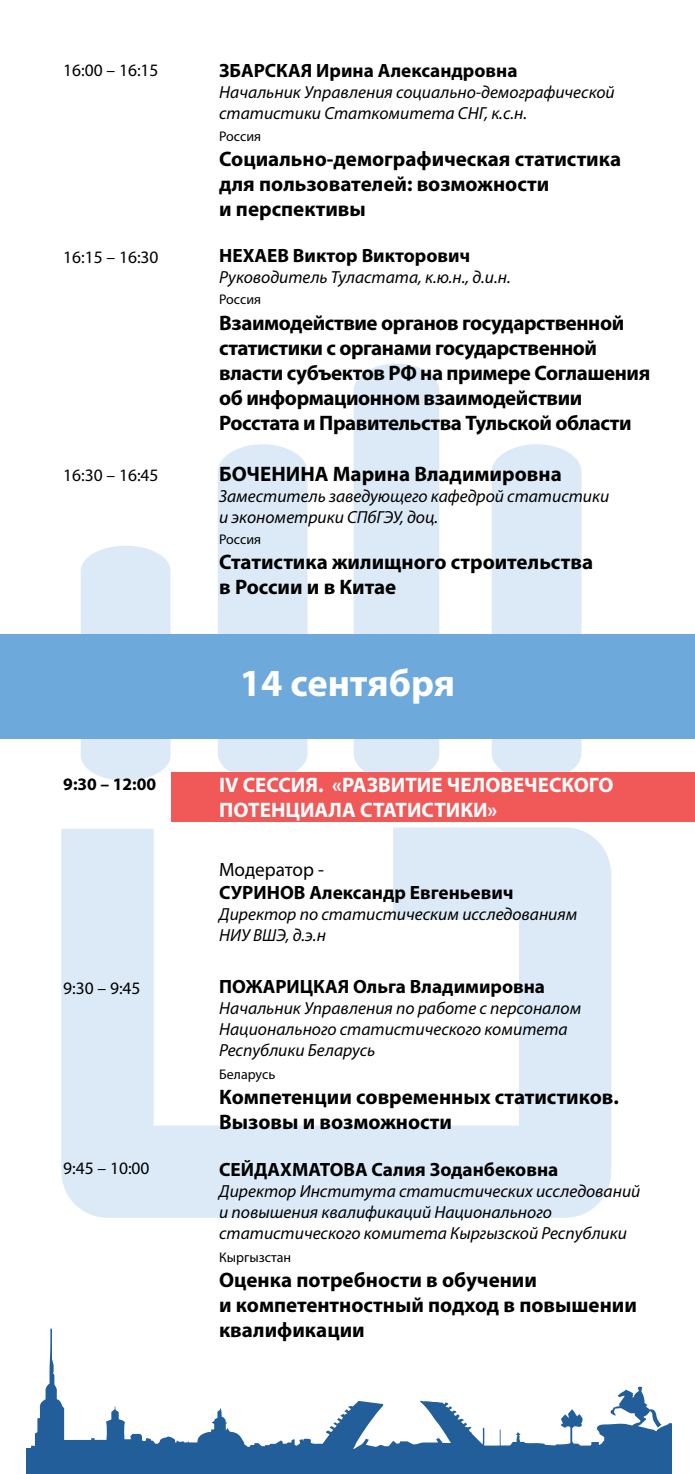
<style>
.page{position:relative;width:695px;height:1474px;background:#fff}
.page>*{position:absolute;margin:0;border:0;box-sizing:border-box;transform-origin:0 0}
.t1{font:700 38.5px "Myriad Pro";color:#fff}
.t2{font:700 21px/25.2px "Myriad Pro";letter-spacing:-.005em;color:#000}
.t3{font:700 21px/25.2px "Myriad Pro";color:#fff}
.t4{font:700 19.25px "Myriad Pro";color:#000}
.t5{font:19.25px "Myriad Pro";color:#000}
.t6{font:italic 17.5px/21px "Myriad Pro";color:#000}
.t7{font:17.5px "Myriad Pro";color:#000}
.t8{font:700 17.5px "Myriad Pro";color:#000}
.t9{font:14px "Myriad Pro";color:#000}
</style>
<div class="page">
<svg style="left:61px;top:827px;width:550px;height:390px;fill:#dceaf8"></svg>
<svg style="left:491px;top:444px;width:90px;height:327px;background:#ddebf8"></svg>
<div style="left:353px;top:363px;width:86px;height:408px;background:#dceaf8"></div>
<div style="left:218px;top:444px;width:89px;height:327px;background:#dceaf8"></div>
<svg style="left:81px;top:546px;width:89px;height:234px;background:#ddebf8"></svg>
<div style="left:26px;top:1456px;width:645px;height:17px;background:#225e99"></div>
<svg style="left:26px;top:1328px;width:645px;height:128px"></svg>
<div style="left:0;top:634px;width:694px;height:104px;background:#6ea9db"></div>
<div style="left:171px;top:771px;width:523px;height:50px;background:#f15858"></div>
<p class="t7" style="left:63px;top:59px;width:97px">16:00 – 16:15</p>
<p class="t7" style="left:63px;top:246px;width:97px">16:15 – 16:30</p>
<p class="t7" style="left:63px;top:464px;width:97px">16:30 – 16:45</p>
<p class="t8" style="left:63px;top:772px;width:94px">9:30 – 12:00</p>
<p class="t7" style="left:63px;top:976px;width:79px">9:30 – 9:45</p>
<p class="t7" style="left:63px;top:1157px;width:88px">9:45 – 10:00</p>
<p class="t4" style="left:219px;top:58px;width:300px">ЗБАРСКАЯ Ирина Александровна</p>
<p class="t6" style="left:219px;top:82px;width:397px">Начальник Управления социально-демографической статистики Статкомитета СНГ, к.с.н.</p>
<p class="t9" style="left:219px;top:127px;width:43px">Россия</p>
<p class="t2" style="left:219px;top:145px;width:403px">Социально-демографическая статистика для пользователей: возможности<br>и перспективы</p>
<p class="t4" style="left:219px;top:243px;width:252px">НЕХАЕВ Виктор Викторович</p>
<p class="t6" style="left:219px;top:267px;width:293px">Руководитель Туластата, к.ю.н., д.и.н.</p>
<p class="t9" style="left:219px;top:291px;width:43px">Россия</p>
<p class="t2" style="left:219px;top:309px;width:432px">Взаимодействие органов государственной статистики с органами государственной власти субъектов РФ на примере Соглашения об информационном взаимодействии Росстата и Правительства Тульской области</p>
<p class="t2" style="left:219px;top:460px;width:344px">БОЧЕНИНА Марина Владимировна</p>
<p class="t6" style="left:219px;top:485px;width:391px">Заместитель заведующего кафедрой статистики и эконометрики СПбГЭУ, доц.</p>
<p class="t9" style="left:219px;top:530px;width:43px">Россия</p>
<p class="t2" style="left:219px;top:548px;width:375px">Статистика жилищного строительства в России и в Китае</p>
<h1 class="t1" style="left:240px;top:658px;width:217px">14 сентября</h1>
<p class="t3" style="left:219px;top:771px;width:396px">IV СЕССИЯ. «РАЗВИТИЕ ЧЕЛОВЕЧЕСКОГО<br>ПОТЕНЦИАЛА СТАТИСТИКИ»</p>
<p class="t5" style="left:219px;top:857px;width:106px">Модератор -</p>
<p class="t4" style="left:219px;top:880px;width:296px">СУРИНОВ Александр Евгеньевич</p>
<p class="t6" style="left:219px;top:903px;width:360px">Директор по статистическим исследованиям<br>НИУ ВШЭ, д.э.н</p>
<p class="t4" style="left:219px;top:973px;width:327px">ПОЖАРИЦКАЯ Ольга Владимировна</p>
<p class="t6" style="left:219px;top:997px;width:363px">Начальник Управления по работе с персоналом<br>Национального статистического комитета<br>Республики Беларусь</p>
<p class="t9" style="left:219px;top:1065px;width:58px">Беларусь</p>
<p class="t2" style="left:219px;top:1083px;width:401px">Компетенции современных статистиков.<br>Вызовы и возможности</p>
<p class="t4" style="left:219px;top:1156px;width:340px">СЕЙДАХМАТОВА Салия Зоданбековна</p>
<p class="t6" style="left:219px;top:1179px;width:422px">Директор Института статистических исследований и повышения квалификаций Национального статистического комитета Кыргызской Республики</p>
<p class="t9" style="left:219px;top:1248px;width:73px">Кыргызстан</p>
<p class="t2" style="left:219px;top:1266px;width:419px">Оценка потребности в обучении<br>и компетентностный подход в повышении квалификации</p>
</div>
